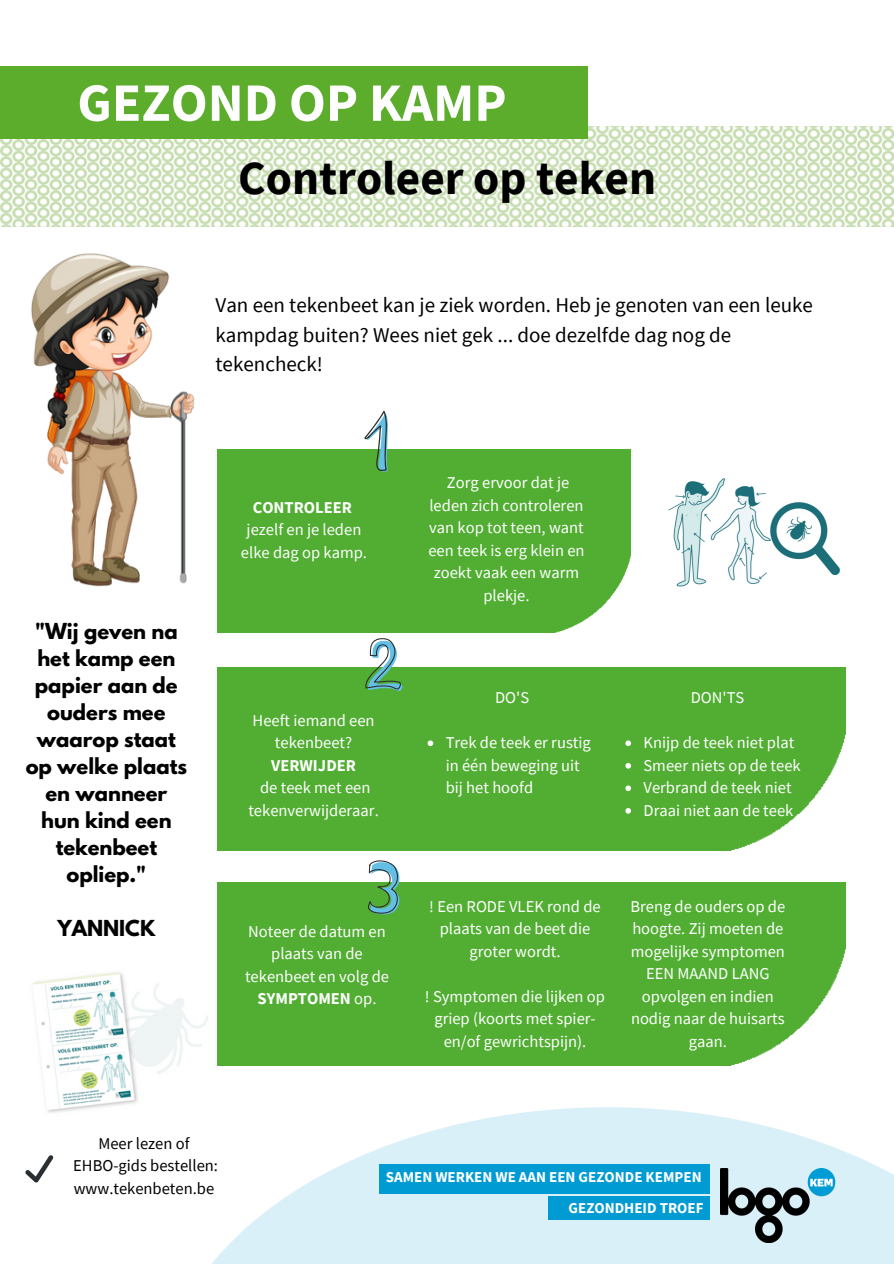
<style>
.page{position:relative;width:894px;height:1264px;background:#fff}
.page>*{position:absolute;margin:0;border:0;box-sizing:border-box;transform-origin:0 0}
.t1{font:700 54px "Source Sans Pro";color:#fefeff}
.t2{font:700 47.25px "Source Sans Pro";color:#000}
.t3{font:21px/29.2px "Source Sans Pro";color:#000}
.t4{font:700 19.5px/27px "League Spartan";color:#000;text-align:center}
.t5{font:16.5px/22.5px "Source Sans Pro";color:#fefeff;text-align:center}
.t6{font:16.5px/22.5px "Source Sans Pro";color:#000;text-align:center}
.t7{font:700 16.5px "Source Sans Pro";color:#fefeff}
.t8{font:700 15px/30.3px "Source Sans Pro";color:#fff;text-align:right}
.s1{font-weight:700}
</style>
<div class="page">
<svg style="left:212px;top:1107px;width:681px;height:156px;fill:#daf0f8"></svg>
<img style="left:720px;top:1168px;width:115px;height:74px">
<div style="left:379px;top:1163px;width:330px;height:30px;background:#009bd2"></div>
<div style="left:548px;top:1196px;width:161px;height:23px;background:#009bd2"></div>
<img style="left:0;top:127px;width:893px;height:99px">
<div style="left:0;top:66px;width:587px;height:73px;background:#5dad2d"></div>
<svg style="left:25px;top:1155px;width:28px;height:27px"></svg>
<div style="left:218px;top:449px;width:412px;height:183px;background:#52ae32"></div>
<div style="left:218px;top:667px;width:627px;height:184px;background:#52ae32"></div>
<img style="left:32px;top:965px;width:186px;height:153px">
<div style="left:218px;top:882px;width:627px;height:183px;background:#52ae32"></div>
<img style="left:668px;top:478px;width:173px;height:109px">
<svg style="left:368px;top:860px;width:31px;height:54px"></svg>
<svg style="left:364px;top:411px;width:24px;height:60px"></svg>
<svg style="left:365px;top:638px;width:37px;height:53px"></svg>
<img style="left:31px;top:253px;width:164px;height:334px">
<svg style="left:625px;top:740px;width:6px;height:6px"></svg>
<svg style="left:625px;top:763px;width:6px;height:5px"></svg>
<svg style="left:625px;top:785px;width:6px;height:6px"></svg>
<svg style="left:625px;top:808px;width:6px;height:5px"></svg>
<svg style="left:427px;top:740px;width:6px;height:6px"></svg>
<h1 class="t1" style="left:77px;top:68px;width:430px">GEZOND OP KAMP</h1>
<h2 class="t2" style="left:238px;top:147px;width:419px">Controleer op teken</h2>
<p class="t3" style="left:215px;top:290px;width:599px">Van een tekenbeet kan je ziek worden. Heb je genoten van een leuke kampdag buiten? Wees niet gek ... doe dezelfde dag nog de tekencheck!</p>
<p class="t4" style="left:26px;top:620px;width:163px">"Wij geven na het kamp een papier aan de ouders mee waarop staat op welke plaats en wanneer hun kind een tekenbeet opliep."</p>
<p class="t4" style="left:57px;top:916px;width:99px">YANNICK</p>
<p class="t7" style="left:253px;top:496px;width:101px">CONTROLEER</p>
<p class="t5" style="left:241px;top:518px;width:127px">jezelf en je leden elke dag op kamp.</p>
<p class="t5" style="left:252px;top:708px;width:123px">Heeft iemand een tekenbeet?</p>
<p class="t7" style="left:271px;top:754px;width:86px">VERWIJDER</p>
<p class="t5" style="left:248px;top:776px;width:132px">de teek met een tekenverwijderaar.</p>
<p class="t5" style="left:245px;top:919px;width:145px">Noteer de datum en plaats van de tekenbeet en volg de<br><span class="s1">SYMPTOMEN</span> op.</p>
<p class="t5" style="left:428px;top:471px;width:158px">Zorg ervoor dat je leden zich controleren van kop tot teen, want een teek is erg klein en zoekt vaak een warm plekje.</p>
<p class="t5" style="left:495px;top:686px;width:36px">DO'S</p>
<p class="t5" style="left:445px;top:731px;width:147px">Trek de teek er rustig</p>
<p class="t5" style="left:445px;top:753px;width:136px;text-align:left">in één beweging uit bij het hoofd</p>
<p class="t5" style="left:690px;top:686px;width:55px">DON'TS</p>
<p class="t5" style="left:643px;top:731px;width:159px;text-align:left">Knijp de teek niet plat<br>Smeer niets op de teek<br>Verbrand de teek niet<br>Draai niet aan de teek</p>
<p class="t5" style="left:429px;top:894px;width:173px">! Een RODE VLEK rond de plaats van de beet die groter wordt.</p>
<p class="t5" style="left:425px;top:984px;width:181px">! Symptomen die lijken op griep (koorts met spier&shy;en/of gewrichtspijn).</p>
<p class="t5" style="left:630px;top:894px;width:156px">Breng de ouders op de hoogte. Zij moeten de mogelijke symptomen<br>EEN MAAND LANG opvolgen en indien nodig naar de huisarts gaan.</p>
<p class="t6" style="left:73px;top:1131px;width:146px">Meer lezen of<br>EHBO-gids bestellen: www.tekenbeten.be</p>
<p class="t8" style="left:385px;top:1161px;width:319px">SAMEN WERKEN WE AAN EEN GEZONDE KEMPEN<br>GEZONDHEID TROEF</p>
</div>
